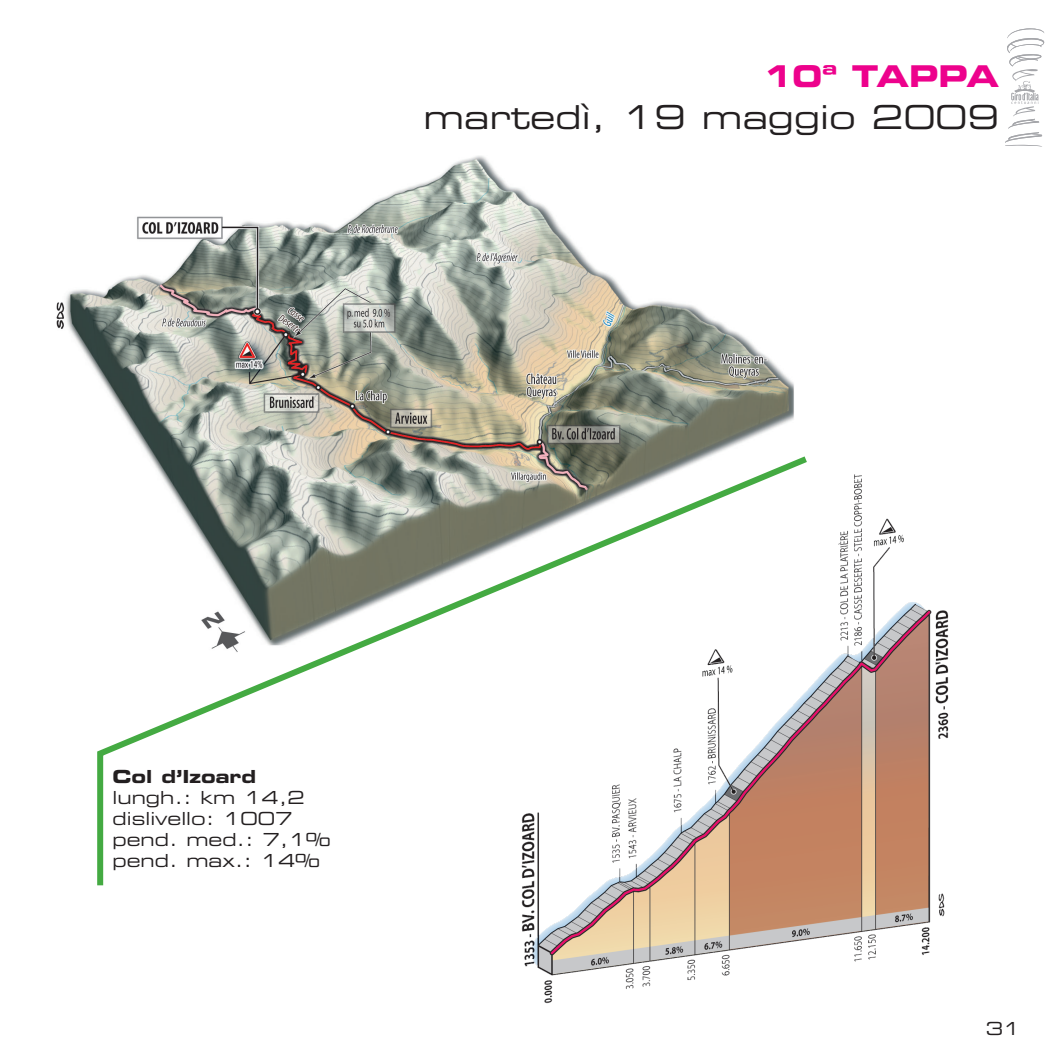
<style>
.page{position:relative;width:1063px;height:1063px;background:#fff}
.page>*{position:absolute;margin:0;border:0;box-sizing:border-box;transform-origin:0 0}
.t1{font:33px "Eurostile Extended Two";color:#231f20}
.t2{font:30px "Eurostile Bold Extended Two";color:#ed028c}
.t3{font:18px/21px "Eurostile Extended Two";color:#231f20}
.t4{font:18px "Eurostile Bold Extended Two";color:#231f20}
</style>
<div class="page">
<svg style="left:1005px;top:28px;width:39px;height:119px"></svg>
<img style="left:56px;top:156px;width:738px;height:295px">
<img style="left:521px;top:474px;width:428px;height:530px">
<svg style="left:97px;top:451px;width:717px;height:440px"></svg>
<h2 class="t2" style="left:763px;top:55px;width:238px">10ª TAPPA</h2>
<h1 class="t1" style="left:424px;top:95px;width:577px">martedì, 19 maggio 2009</h1>
<p class="t4" style="left:113px;top:764px;width:145px">Col d’Izoard</p>
<p class="t3" style="left:113px;top:786px;width:219px">lungh.: km 14,2 dislivello: 1007 pend. med.: 7,1% pend. max.: 14%</p>
<p class="t3" style="left:986px;top:1018px;width:36px">31</p>
</div>
